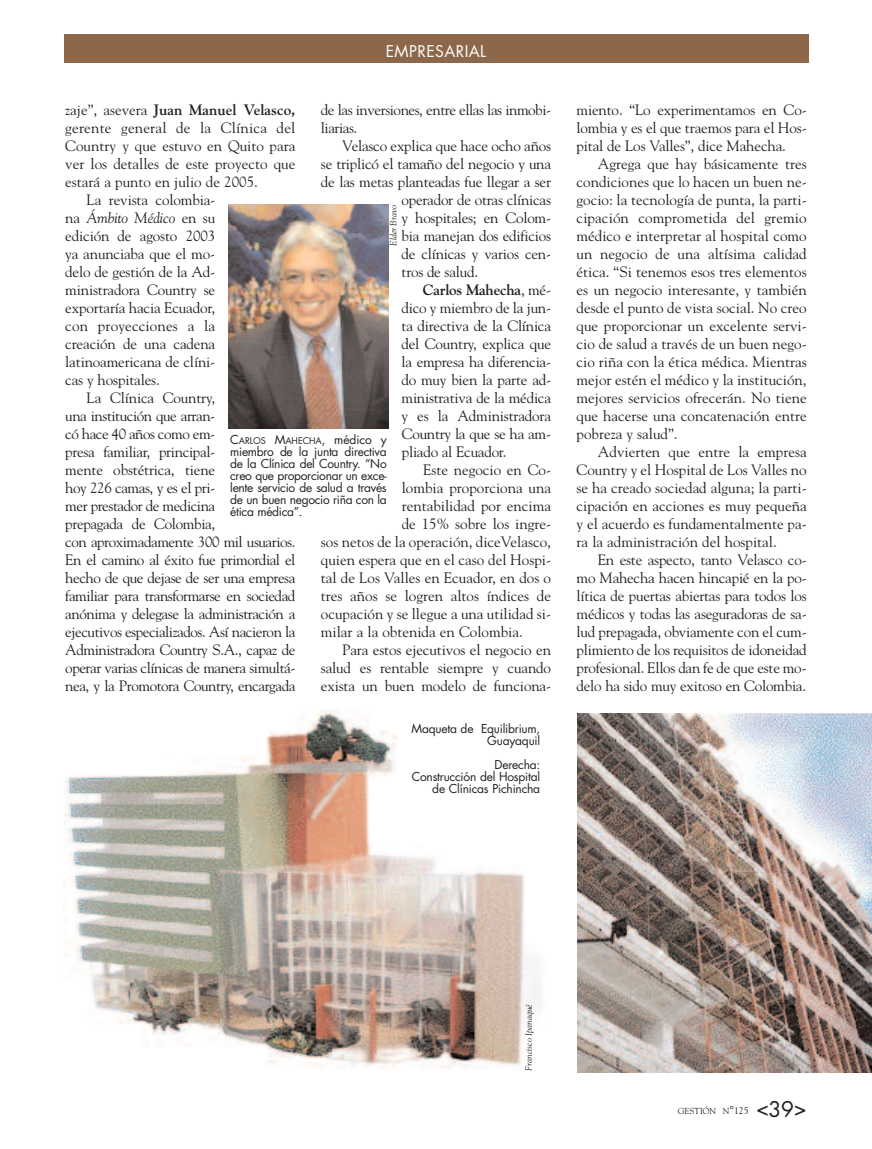
<style>
.page{position:relative;width:872px;height:1149px;background:#fff}
.page>*{position:absolute;margin:0;border:0;box-sizing:border-box;transform-origin:0 0}
.t1{font:15.75px "Futura";letter-spacing:.025em;color:#fff}
.t2{font:15px/18px "Goudy";letter-spacing:-.015em;color:#231f20;text-align:justify}
.t3{font:700 15px "Goudy";color:#231f20}
.t4{font:15px "Goudy";letter-spacing:.015em;color:#231f20}
.t5{font:italic 15px "Goudy";letter-spacing:-.01em;color:#231f20}
.t6{font:15px "Goudy";letter-spacing:.01em;color:#231f20}
.t7{font:12px/12px "Futura";letter-spacing:-.02em;color:#231f20;text-align:right}
.t8{font:italic 9px "Goudy";color:#231f20}
.t9{font:9px "Futura";letter-spacing:-.005em;color:#231f20}
.t10{font:8.7px "Goudy";color:#231f20}
.s1{font-weight:400}
.s2{font-style:normal}
.s3{font-size:12px}
.s4{font-size:11.55px}
.s5{font-size:9.75px}
.s6{font-family:"Futura";font-size:21px}
</style>
<div class="page">
<div style="left:64px;top:34px;width:744px;height:29px;background:#8c6749"></div>
<img style="left:64px;top:709px;width:478px;height:360px">
<img style="left:577px;top:713px;width:295px;height:358px">
<img style="left:229px;top:205px;width:159px;height:223px">
<p class="t1" style="left:386px;top:44px;width:102px">EMPRESARIAL</p>
<p class="t3" style="left:65px;top:101px;width:232px"><span class="s1">zaje”, asevera</span> Juan Manuel Velasco,</p>
<p class="t4" style="left:65px;top:119px;width:232px">gerente general de la Clínica del</p>
<p class="t2" style="left:65px;top:136px;width:232px">Country y que estuvo en Quito para</p>
<p class="t2" style="left:65px;top:154px;width:232px">ver los detalles de este proyecto que</p>
<p class="t2" style="left:65px;top:172px;width:194px">estará a punto en julio de 2005.</p>
<p class="t2" style="left:87px;top:190px;width:130px">La revista colombia-</p>
<p class="t5" style="left:65px;top:209px;width:151px"><span class="s2">na</span> Ámbito Médico <span class="s2">en su</span></p>
<p class="t2" style="left:65px;top:226px;width:151px">edición de agosto 2003</p>
<p class="t2" style="left:65px;top:244px;width:151px">ya anunciaba que el mo-</p>
<p class="t2" style="left:65px;top:262px;width:151px">delo de gestión de la Ad-</p>
<p class="t2" style="left:65px;top:280px;width:151px">ministradora Country se</p>
<p class="t2" style="left:65px;top:298px;width:151px">exportaría hacia Ecuador,</p>
<p class="t6" style="left:65px;top:317px;width:151px">con proyecciones a la</p>
<p class="t2" style="left:65px;top:334px;width:151px">creación de una cadena</p>
<p class="t2" style="left:65px;top:352px;width:151px">latinoamericana de clíni-</p>
<p class="t2" style="left:65px;top:370px;width:96px">cas y hospitales.</p>
<p class="t2" style="left:87px;top:388px;width:130px">La Clínica Country,</p>
<p class="t2" style="left:65px;top:406px;width:151px">una institución que arran-</p>
<p class="t2" style="left:65px;top:424px;width:151px">có hace 40 años como em-</p>
<p class="t2" style="left:65px;top:442px;width:151px">presa familiar, principal-</p>
<p class="t2" style="left:65px;top:460px;width:151px">mente obstétrica, tiene</p>
<p class="t2" style="left:65px;top:478px;width:151px">hoy 226 camas, y es el pri-</p>
<p class="t2" style="left:65px;top:496px;width:151px">mer prestador de medicina</p>
<p class="t2" style="left:65px;top:514px;width:151px">prepagada de Colombia,</p>
<p class="t2" style="left:65px;top:532px;width:232px">con aproximadamente 300 mil usuarios.</p>
<p class="t2" style="left:65px;top:550px;width:232px">En el camino al éxito fue primordial el</p>
<p class="t2" style="left:65px;top:568px;width:232px">hecho de que dejase de ser una empresa</p>
<p class="t2" style="left:65px;top:586px;width:232px">familiar para transformarse en sociedad</p>
<p class="t2" style="left:65px;top:604px;width:232px">anónima y delegase la administración a</p>
<p class="t2" style="left:65px;top:622px;width:232px">ejecutivos especializados. Así nacieron la</p>
<p class="t2" style="left:65px;top:640px;width:232px">Administradora Country S.A., capaz de</p>
<p class="t2" style="left:65px;top:658px;width:232px">operar varias clínicas de manera simultá-</p>
<p class="t2" style="left:65px;top:676px;width:232px">nea, y la Promotora Country, encargada</p>
<p class="t2" style="left:321px;top:100px;width:232px">de las inversiones, entre ellas las inmobi&shy;liarias.</p>
<p class="t2" style="left:342px;top:136px;width:210px">Velasco explica que hace ocho años</p>
<p class="t2" style="left:321px;top:154px;width:232px">se triplicó el tamaño del negocio y una</p>
<p class="t2" style="left:321px;top:172px;width:232px">de las metas planteadas fue llegar a ser</p>
<p class="t2" style="left:401px;top:190px;width:151px">operador de otras clínicas</p>
<p class="t2" style="left:401px;top:208px;width:151px">y hospitales; en Colom-</p>
<p class="t2" style="left:401px;top:226px;width:151px">bia manejan dos edificios</p>
<p class="t2" style="left:401px;top:244px;width:151px">de clínicas y varios cen-</p>
<p class="t2" style="left:401px;top:262px;width:78px">tros de salud.</p>
<p class="t3" style="left:423px;top:281px;width:130px">Carlos Mahecha<span class="s1">, mé-</span></p>
<p class="t2" style="left:401px;top:298px;width:151px">dico y miembro de la jun-</p>
<p class="t2" style="left:401px;top:316px;width:151px">ta directiva de la Clínica</p>
<p class="t2" style="left:401px;top:334px;width:151px">del Country, explica que</p>
<p class="t2" style="left:401px;top:352px;width:151px">la empresa ha diferencia-</p>
<p class="t2" style="left:401px;top:370px;width:151px">do muy bien la parte ad-</p>
<p class="t2" style="left:401px;top:388px;width:151px">ministrativa de la médica</p>
<p class="t2" style="left:401px;top:406px;width:151px">y es la Administradora</p>
<p class="t2" style="left:402px;top:424px;width:151px">Country la que se ha am-</p>
<p class="t2" style="left:402px;top:442px;width:106px">pliado al Ecuador.</p>
<p class="t2" style="left:423px;top:460px;width:129px">Este negocio en Co-</p>
<p class="t2" style="left:402px;top:478px;width:151px">lombia proporciona una</p>
<p class="t2" style="left:402px;top:496px;width:151px">rentabilidad por encima</p>
<p class="t2" style="left:402px;top:514px;width:151px">de 15% sobre los ingre-</p>
<p class="t2" style="left:321px;top:532px;width:232px">sos netos de la operación, diceVelasco,</p>
<p class="t2" style="left:321px;top:550px;width:232px">quien espera que en el caso del Hospi-</p>
<p class="t2" style="left:321px;top:568px;width:232px">tal de Los Valles en Ecuador, en dos o</p>
<p class="t2" style="left:321px;top:586px;width:232px">tres años se logren altos índices de</p>
<p class="t2" style="left:321px;top:604px;width:232px">ocupación y se llegue a una utilidad si-</p>
<p class="t2" style="left:321px;top:622px;width:203px">milar a la obtenida en Colombia.</p>
<p class="t2" style="left:342px;top:640px;width:210px">Para estos ejecutivos el negocio en</p>
<p class="t2" style="left:321px;top:658px;width:232px">salud es rentable siempre y cuando</p>
<p class="t2" style="left:321px;top:676px;width:232px">exista un buen modelo de funciona-</p>
<p class="t8" style="left:388px;top:246px;width:42px;rotate:-90deg">Elder Bravo</p>
<p class="t9" style="left:230px;top:436px;width:158px"><span class="s3">C</span>ARLOS <span class="s3">M</span>AHECHA<span class="s3">, médico y</span></p>
<p class="t7" style="left:230px;top:446px;width:158px;text-align:justify">miembro de la junta directiva de la Clínica del Country. “No creo que proporcionar un exce&shy;lente servicio de salud a través de un buen negocio riña con la ética médica”.</p>
<p class="t7" style="left:411px;top:723px;width:130px">Maqueta de Equilibrium,<br>Guayaquil</p>
<p class="t7" style="left:412px;top:759px;width:130px">Derecha:<br>Construcción del Hospital de Clínicas Pichincha</p>
<p class="t2" style="left:576px;top:100px;width:232px">miento. “Lo experimentamos en Co&shy;lombia y es el que traemos para el Hos&shy;pital de Los Valles”, dice Mahecha.</p>
<p class="t2" style="left:576px;top:154px;width:232px;text-indent:21px">Agrega que hay básicamente tres condiciones que lo hacen un buen ne&shy;gocio: la tecnología de punta, la parti&shy;cipación comprometida del gremio médico e interpretar al hospital como un negocio de una altísima calidad ética. “Si tenemos esos tres elementos es un negocio interesante, y también desde el punto de vista social. No creo que proporcionar un excelente servi&shy;cio de salud a través de un buen nego&shy;cio riña con la ética médica. Mientras mejor estén el médico y la institución, mejores servicios ofrecerán. No tiene que hacerse una concatenación entre pobreza y salud”.</p>
<p class="t2" style="left:576px;top:442px;width:232px;text-indent:21px">Advierten que entre la empresa Country y el Hospital de Los Valles no se ha creado sociedad alguna; la parti&shy;cipación en acciones es muy pequeña y el acuerdo es fundamentalmente pa&shy;ra la administración del hospital.</p>
<p class="t2" style="left:576px;top:550px;width:232px;text-indent:21px">En este aspecto, tanto Velasco co&shy;mo Mahecha hacen hincapié en la po&shy;lítica de puertas abiertas para todos los médicos y todas las aseguradoras de sa&shy;lud prepagada, obviamente con el cum&shy;plimiento de los requisitos de idoneidad profesional. Ellos dan fe de que este mo&shy;delo ha sido muy exitoso en Colombia.</p>
<p class="t8" style="left:523px;top:1070px;width:68px;rotate:-90deg">Francisco Ipanaqué</p>
<p class="t10" style="left:678px;top:1104px;width:130px">GESTIÓN N<span class="s4">°</span><span class="s5">125</span> <span class="s6">&lt;39&gt;</span></p>
</div>
